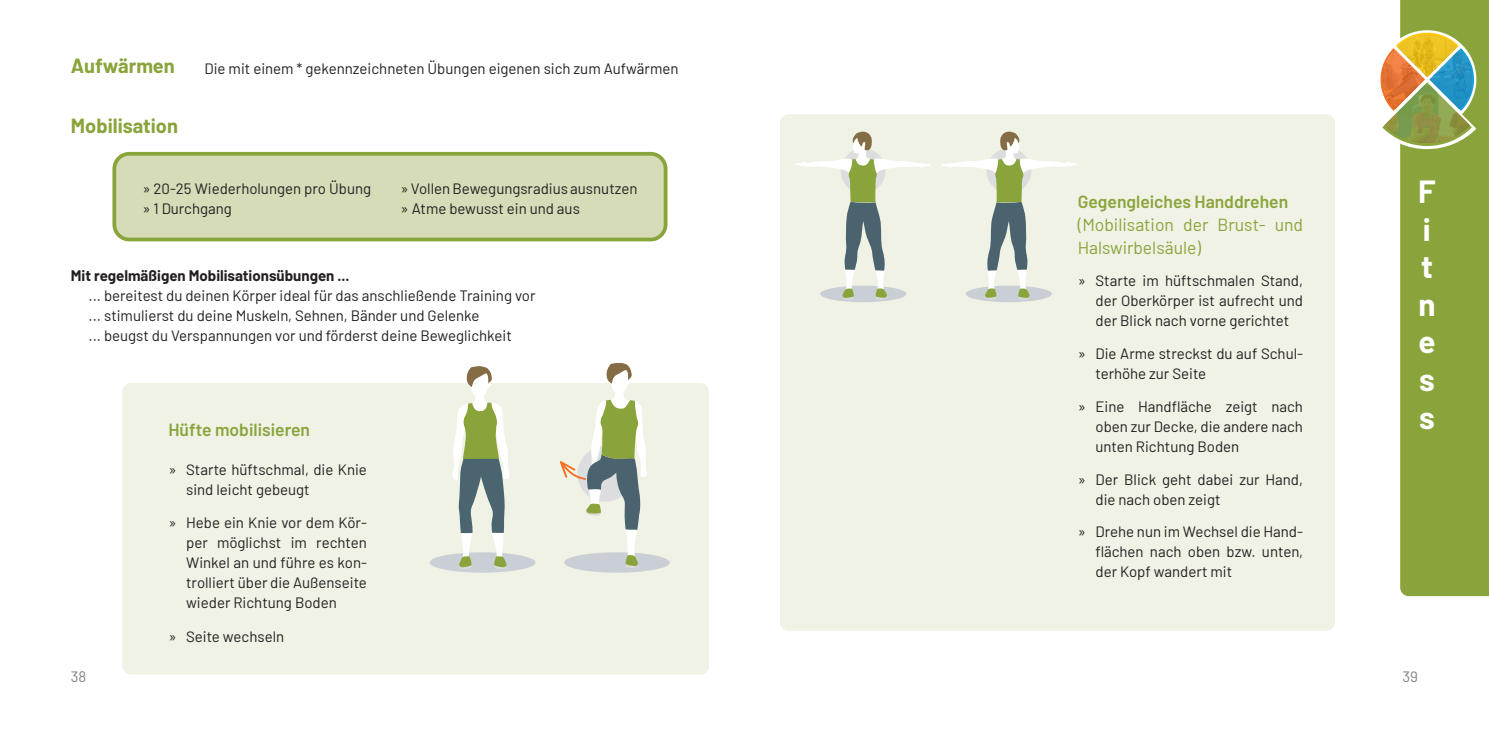
<style>
.page{position:relative;width:1489px;height:745px;background:#fff}
.page>*{position:absolute;margin:0;border:0;box-sizing:border-box;transform-origin:0 0}
.t1{font:700 31.25px/37.5px "Barlow";color:#fff}
.t2{font:700 20px "Barlow";color:#89a43b}
.t3{font:17.5px/22.5px "Barlow";color:#89a43b}
.t4{font:600 17.5px "Barlow";color:#89a43b}
.t5{font:15px/20px "Barlow";color:#231f20}
.t6{font:700 15px "Barlow";color:#231f20}
.t7{font:15px "Barlow";color:#808285}
</style>
<div class="page">
<div style="left:114px;top:154px;width:551px;height:85px;background:#d6dcb8;border-radius:15px"></div>
<div style="left:112px;top:152px;width:555px;height:89px;border:4px solid #89a43b;border-radius:15px"></div>
<div style="left:122px;top:383px;width:587px;height:291px;background:#f0f2e5;border-radius:9px"></div>
<div style="left:1400px;top:0;width:88px;height:595px;background:#89a43b"></div>
<div style="left:429px;top:552px;width:106px;height:20px;background:#c9cfd4;border-radius:50%"></div>
<svg style="left:452px;top:366px;width:58px;height:203px"></svg>
<div style="left:564px;top:552px;width:106px;height:20px;background:#c9cfd4;border-radius:50%"></div>
<svg style="left:560px;top:362px;width:89px;height:206px"></svg>
<div style="left:780px;top:114px;width:554px;height:516px;background:#f0f2e5;border-radius:9px"></div>
<div style="left:820px;top:285px;width:86px;height:17px;background:#c9cfd4;border-radius:50%"></div>
<svg style="left:795px;top:131px;width:135px;height:168px"></svg>
<div style="left:965px;top:285px;width:86px;height:17px;background:#c9cfd4;border-radius:50%"></div>
<svg style="left:942px;top:131px;width:135px;height:168px"></svg>
<svg style="left:1380px;top:33px;width:96px;height:116px"></svg>
<h2 class="t2" style="left:71px;top:51px;width:105px">Aufwärmen</h2>
<h2 class="t2" style="left:71px;top:111px;width:108px">Mobilisation</h2>
<p class="t5" style="left:204px;top:57px;width:475px">Die mit einem * gekennzeichneten Übungen eigenen sich zum Aufwärmen</p>
<p class="t5" style="left:142px;top:177px;width:230px">» 20-25 Wiederholungen pro Übung » 1 Durchgang</p>
<p class="t5" style="left:400px;top:177px;width:238px">» Vollen Bewegungsradius ausnutzen » Atme bewusst ein und aus</p>
<p class="t6" style="left:71px;top:264px;width:280px">Mit regelmäßigen Mobilisationsübungen ...</p>
<p class="t5" style="left:89px;top:284px;width:448px">... bereitest du deinen Körper ideal für das anschließende Training vor ... stimulierst du deine Muskeln, Sehnen, Bänder und Gelenke<br>... beugst du Verspannungen vor und förderst deine Beweglichkeit</p>
<p class="t4" style="left:168px;top:416px;width:143px">Hüfte mobilisieren</p>
<p class="t5" style="left:186px;top:458px;width:182px">Starte hüftschmal, die Knie sind leicht gebeugt</p>
<p class="t5" style="left:168px;top:458px;width:10px">»</p>
<p class="t5" style="left:168px;top:511px;width:10px">»</p>
<p class="t5" style="left:168px;top:625px;width:10px">»</p>
<p class="t5" style="left:186px;top:511px;width:182px;text-align:justify">Hebe ein Knie vor dem Kör&shy;per möglichst im rechten Winkel an und führe es kon&shy;trolliert über die Außenseite wieder Richtung Boden</p>
<p class="t5" style="left:186px;top:625px;width:99px">Seite wechseln</p>
<p class="t4" style="left:1077px;top:189px;width:212px">Gegengleiches Handdrehen</p>
<p class="t3" style="left:1077px;top:212px;width:227px">(Mobilisation der Brust- und<br>Halswirbelsäule)</p>
<p class="t5" style="left:1077px;top:269px;width:10px">»</p>
<p class="t5" style="left:1095px;top:269px;width:209px;text-align:justify">Starte im hüftschmalen Stand, der Oberkörper ist aufrecht und der Blick nach vorne gerichtet</p>
<p class="t5" style="left:1077px;top:342px;width:10px">»</p>
<p class="t5" style="left:1095px;top:342px;width:209px">Die Arme streckst du auf Schul&shy;terhöhe zur Seite</p>
<p class="t5" style="left:1077px;top:395px;width:10px">»</p>
<p class="t5" style="left:1095px;top:395px;width:209px;text-align:justify">Eine Handfläche zeigt nach oben zur Decke, die andere nach unten Richtung Boden</p>
<p class="t5" style="left:1077px;top:468px;width:10px">»</p>
<p class="t5" style="left:1077px;top:520px;width:10px">»</p>
<p class="t5" style="left:1095px;top:468px;width:209px">Der Blick geht dabei zur Hand, die nach oben zeigt</p>
<p class="t5" style="left:1095px;top:520px;width:209px;text-align:justify">Drehe nun im Wechsel die Hand&shy;flächen nach oben bzw. unten, der Kopf wandert mit</p>
<h1 class="t1" style="left:1417px;top:171px;width:19px">F i t n e s s</h1>
<p class="t7" style="left:71px;top:665px;width:17px">38</p>
<p class="t7" style="left:1402px;top:665px;width:17px">39</p>
</div>
